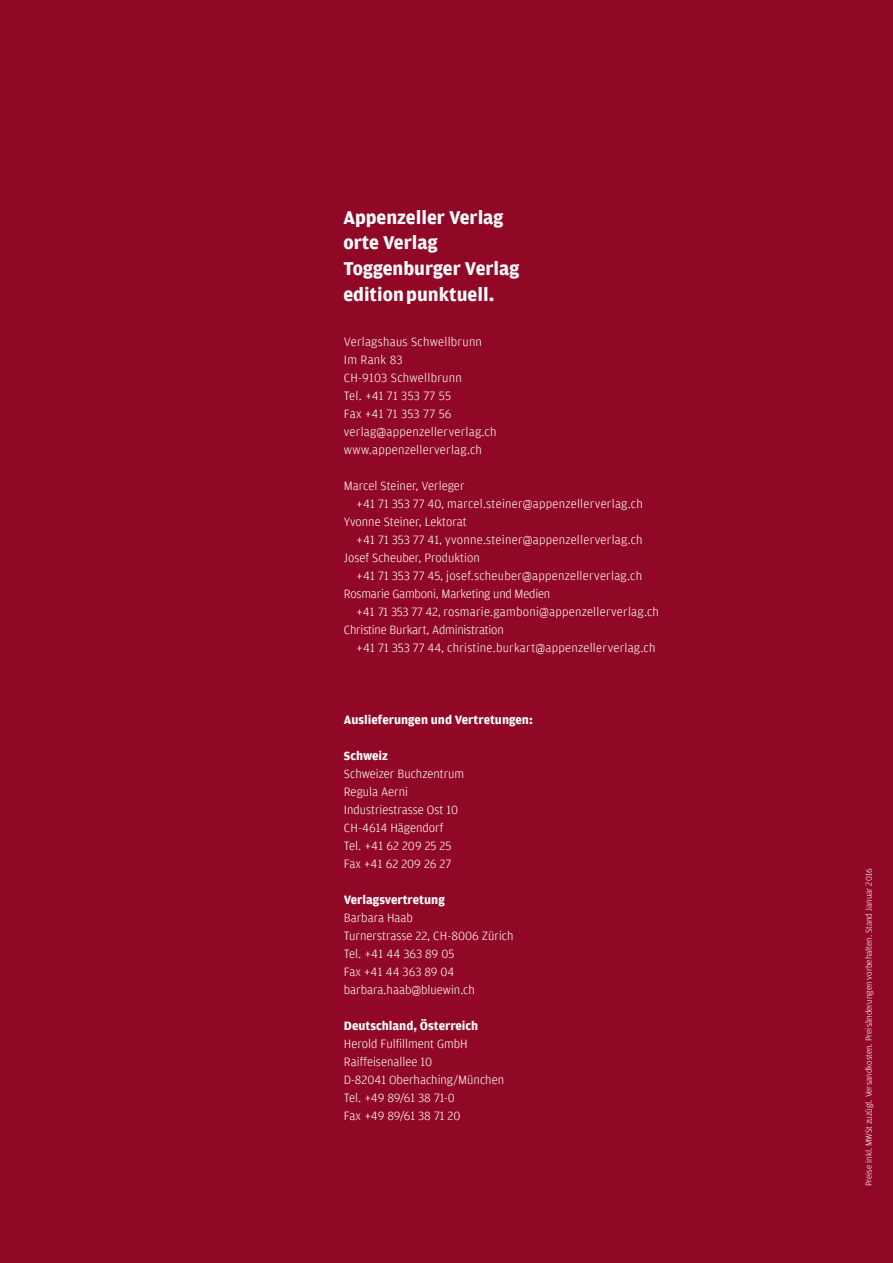
<style>
.page{position:relative;width:893px;height:1263px;background:#910726}
.page>*{position:absolute;margin:0;border:0;box-sizing:border-box;transform-origin:0 0}
.t1{font:700 19.5px/25.5px "Amplitude";color:#fff}
.t2{font:300 12.75px/18px "Amplitude";color:#fff}
.t3{font:300 12.75px/18px "Amplitude";letter-spacing:.02em;color:#fff}
.t4{font:700 12.75px "Amplitude";color:#fff}
.t5{font:300 9px "Amplitude";letter-spacing:-.005em;color:#fff}
</style>
<div class="page">
<h1 class="t1" style="left:343px;top:205px;width:177px">Appenzeller Verlag orte Verlag<br>Toggenburger Verlag editionpunktuell.</h1>
<p class="t3" style="left:344px;top:333px;width:154px">Verlagshaus Schwellbrunn<br>Im Rank 83<br>CH-9103 Schwellbrunn<br>Tel. +41 71 353 77 55<br>Fax +41 71 353 77 56 verlag@appenzellerverlag.ch www.appenzellerverlag.ch</p>
<p class="t2" style="left:344px;top:477px;width:122px">Marcel Steiner, Verleger</p>
<p class="t3" style="left:357px;top:495px;width:288px">+41 71 353 77 40, marcel.steiner@appenzellerverlag.ch</p>
<p class="t2" style="left:344px;top:513px;width:124px">Yvonne Steiner, Lektorat</p>
<p class="t3" style="left:357px;top:531px;width:288px">+41 71 353 77 41, yvonne.steiner@appenzellerverlag.ch</p>
<p class="t2" style="left:344px;top:549px;width:137px">Josef Scheuber, Produktion</p>
<p class="t3" style="left:357px;top:567px;width:287px">+41 71 353 77 45, josef.scheuber@appenzellerverlag.ch</p>
<p class="t2" style="left:344px;top:585px;width:208px">Rosmarie Gamboni, Marketing und Medien</p>
<p class="t3" style="left:356px;top:603px;width:304px">+41 71 353 77 42, rosmarie.gamboni@appenzellerverlag.ch</p>
<p class="t2" style="left:344px;top:621px;width:161px">Christine Burkart, Administration</p>
<p class="t3" style="left:357px;top:639px;width:300px">+41 71 353 77 44, christine.burkart@appenzellerverlag.ch</p>
<p class="t4" style="left:344px;top:713px;width:190px">Auslieferungen und Vertretungen:</p>
<p class="t4" style="left:344px;top:749px;width:46px">Schweiz</p>
<p class="t2" style="left:344px;top:765px;width:122px">Schweizer Buchzentrum<br>Regula Aerni<br>Industriestrasse Ost 10<br>CH-4614 Hägendorf<br>Tel. +41 62 209 25 25<br>Fax +41 62 209 26 27</p>
<p class="t4" style="left:344px;top:893px;width:102px">Verlagsvertretung</p>
<p class="t2" style="left:344px;top:909px;width:171px">Barbara Haab<br>Turnerstrasse 22, CH-8006 Zürich<br>Tel. +41 44 363 89 05<br>Fax +41 44 363 89 04 barbara.haab@bluewin.ch</p>
<p class="t4" style="left:344px;top:1019px;width:136px">Deutschland, Österreich</p>
<p class="t2" style="left:344px;top:1035px;width:162px">Herold Fulfillment GmbH<br>Raiffeisenallee 10<br>D-82041 Oberhaching/München<br>Tel. +49 89/61 38 71-0<br>Fax +49 89/61 38 71 20</p>
<p class="t5" style="left:864px;top:1186px;width:319px;rotate:-90deg">Preise inkl. MWSt zuzügl. Versandkosten. Preisänderungen vorbehalten. Stand Januar 2016</p>
</div>
